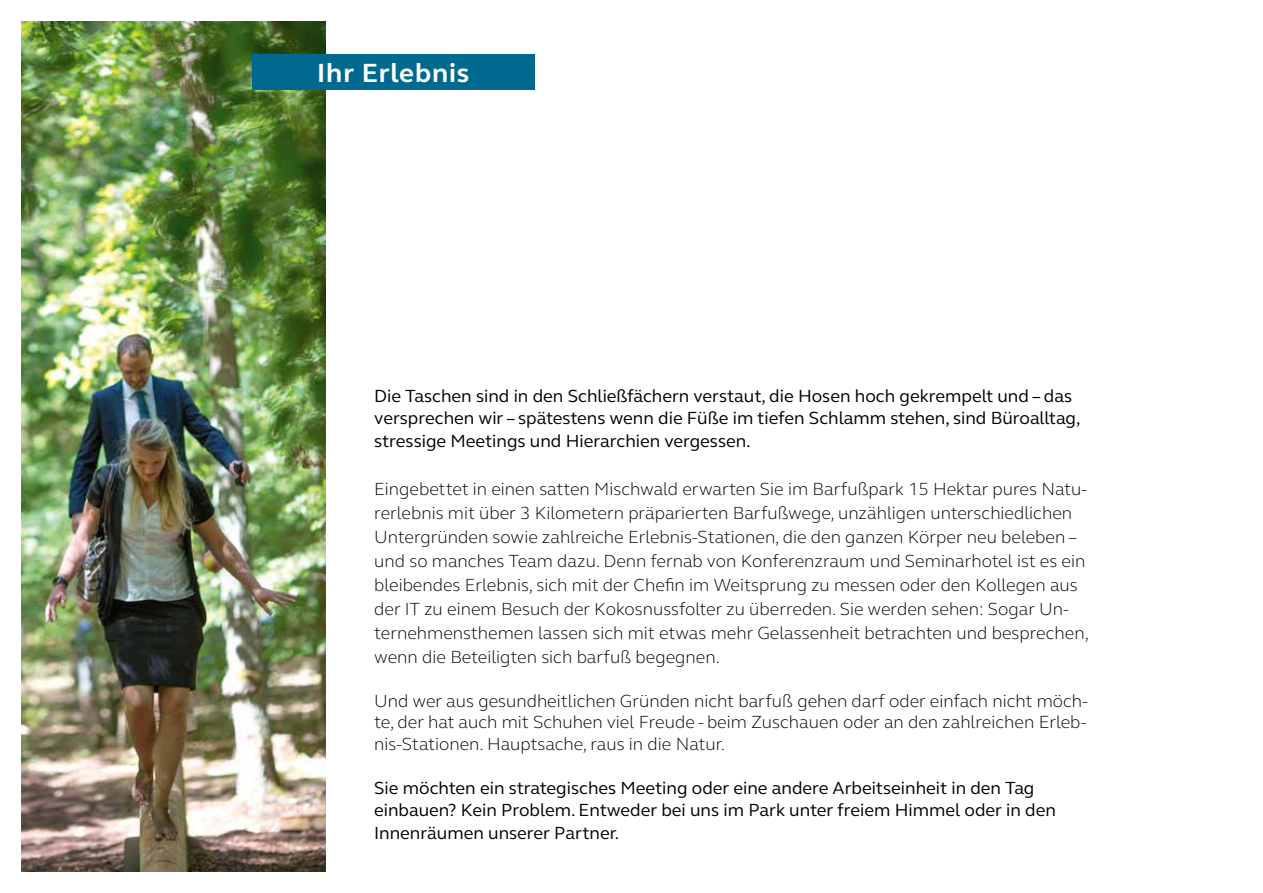
<style>
.page{position:relative;width:1263px;height:893px;background:#fff}
.page>*{position:absolute;margin:0;border:0;box-sizing:border-box;transform-origin:0 0}
.t1{font:700 27px "FS Elliot";letter-spacing:.03em;color:#fff}
.t2{font:300 18px/24px "FS Elliot";color:#000}
.t3{font:18px/22.5px "FS Elliot";color:#000}
</style>
<div class="page">
<img style="left:21px;top:21px;width:304px;height:851px">
<div style="left:252px;top:54px;width:283px;height:35px;background:#00698f"></div>
<h1 class="t1" style="left:317px;top:55px;width:154px">Ihr Erlebnis</h1>
<p class="t3" style="left:374px;top:384px;width:708px">Die Taschen sind in den Schließfächern verstaut, die Hosen hoch gekrempelt und – das versprechen wir – spätestens wenn die Füße im tiefen Schlamm stehen, sind Büroalltag, stressige Meetings und Hierarchien vergessen.</p>
<p class="t2" style="left:374px;top:476px;width:716px">Eingebettet in einen satten Mischwald erwarten Sie im Barfußpark 15 Hektar pures Natu&shy;rerlebnis mit über 3 Kilometern präparierten Barfußwege, unzähligen unterschiedlichen Untergründen sowie zahlreiche Erlebnis-Stationen, die den ganzen Körper neu beleben – und so manches Team dazu. Denn fernab von Konferenzraum und Seminarhotel ist es ein bleibendes Erlebnis, sich mit der Chefin im Weitsprung zu messen oder den Kollegen aus der IT zu einem Besuch der Kokosnussfolter zu überreden. Sie werden sehen: Sogar Un&shy;ternehmensthemen lassen sich mit etwas mehr Gelassenheit betrachten und besprechen, wenn die Beteiligten sich barfuß begegnen.</p>
<p class="t2" style="left:374px;top:689px;width:715px;line-height:21.6px;text-align:justify">Und wer aus gesundheitlichen Gründen nicht barfuß gehen darf oder einfach nicht möch&shy;te, der hat auch mit Schuhen viel Freude - beim Zuschauen oder an den zahlreichen Erleb&shy;nis-Stationen. Hauptsache, raus in die Natur.</p>
<p class="t3" style="left:374px;top:776px;width:683px">Sie möchten ein strategisches Meeting oder eine andere Arbeitseinheit in den Tag einbauen? Kein Problem. Entweder bei uns im Park unter freiem Himmel oder in den<br>Innenräumen unserer Partner.</p>
</div>
